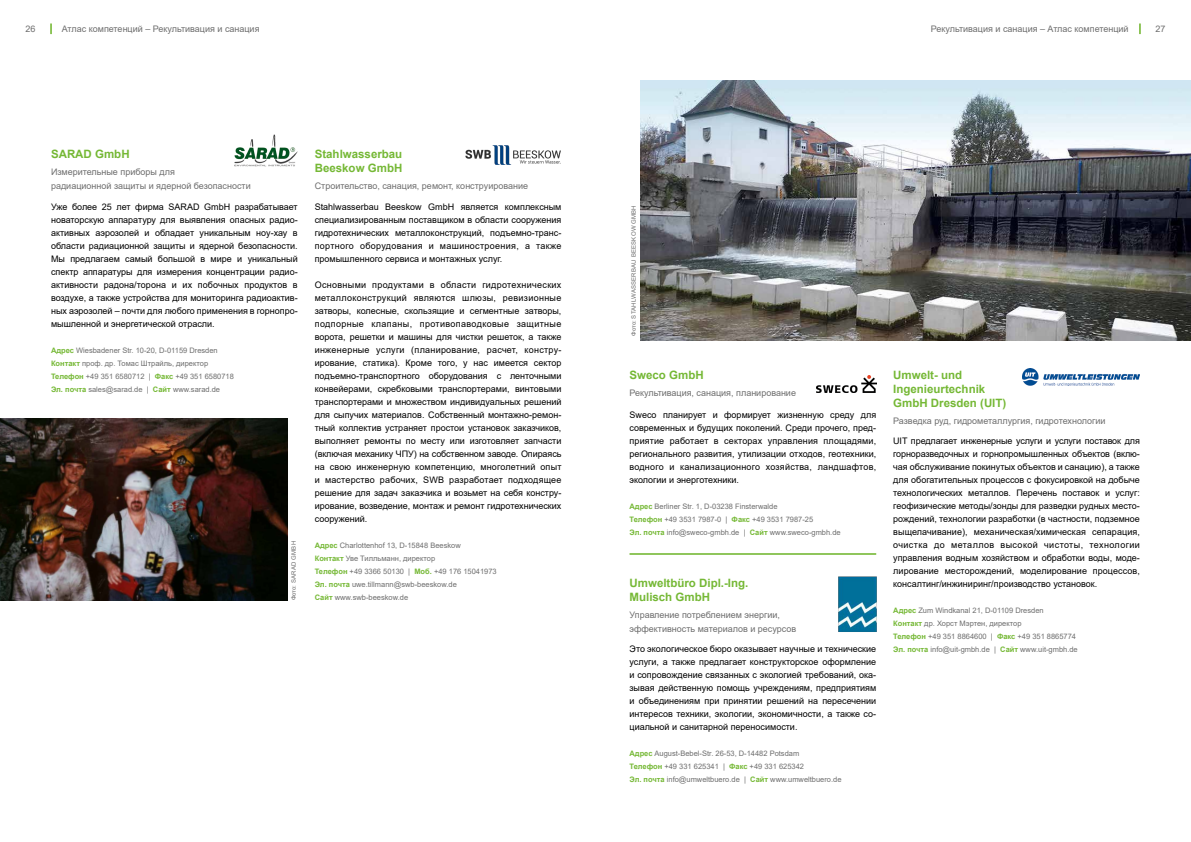
<style>
.page{position:relative;width:1191px;height:842px;background:#fff}
.page>*{position:absolute;margin:0;border:0;box-sizing:border-box;transform-origin:0 0}
.t1{font:700 11.5px/14px "Arial";color:#75b835}
.t2{font:9px/13px "Arial";color:#000;text-align:justify}
.t3{font:9px/14px "Arial";color:#6e6e6e}
.t4{font:7.5px/13px "Arial";color:#6e6e6e}
.t5{font:6px "Arial";letter-spacing:.035em;color:#6e6e6e}
.s1{font-weight:700;color:#75b835}
</style>
<div class="page">
<svg style="left:50px;top:23px;width:2px;height:11px"></svg>
<hr style="left:629px;top:553px;width:247px;height:2px;background:#75b835">
<img style="left:0;top:418px;width:287px;height:182px">
<img style="left:641px;top:80px;width:550px;height:260px">
<img style="left:1022px;top:368px;width:118px;height:17px">
<img style="left:816px;top:375px;width:60px;height:17px">
<img style="left:234px;top:134px;width:64px;height:33px">
<img style="left:465px;top:145px;width:96px;height:20px">
<img style="left:838px;top:576px;width:39px;height:56px">
<p class="t3" style="left:26px;top:22px;width:12px">26</p>
<p class="t3" style="left:62px;top:22px;width:199px">Атлас компетенций – Рекультивация и санация</p>
<p class="t3" style="left:931px;top:22px;width:199px">Рекультивация и санация – Атлас компетенций</p>
<p class="t3" style="left:1155px;top:22px;width:12px">27</p>
<p class="t1" style="left:51px;top:147px;width:80px">SARAD GmbH</p>
<p class="t3" style="left:51px;top:165px;width:201px">Измерительные приборы для<br>радиационной защиты и ядерной безопасности</p>
<p class="t2" style="left:51px;top:201px;width:248px">Уже более 25 лет фирма SARAD GmbH разрабатывает новаторскую аппаратуру для выявления опасных радио&shy;активных аэрозолей и обладает уникальным ноу-хау в области радиационной защиты и ядерной безопасности.<br>Мы предлагаем самый большой в мире и уникальный спектр аппаратуры для измерения концентрации радио&shy;активности радона/торона и их побочных продуктов в воздухе, а также устройства для мониторинга радиоактив&shy;ных аэрозолей – почти для любого применения в горнопро&shy;мышленной и энергетической отрасли.</p>
<p class="t4" style="left:51px;top:344px;width:184px"><span class="s1">Адрес</span> Wiesbadener Str. 10-20, D-01159 Dresden <span class="s1">Контакт</span> проф. др. Томас Штрайль, директор <span class="s1">Телефон</span> +49 351 6580712 | <span class="s1">Факс</span> +49 351 6580718<br><span class="s1">Эл. почта</span> sales@sarad.de | <span class="s1">Сайт</span> www.sarad.de</p>
<p class="t5" style="left:289px;top:600px;width:61px;rotate:-90deg">Фото: SARAD GMBH</p>
<p class="t1" style="left:315px;top:147px;width:89px">Stahlwasserbau<br>Beeskow GmbH</p>
<p class="t3" style="left:315px;top:179px;width:215px">Строительство, санация, ремонт, конструирование</p>
<p class="t2" style="left:315px;top:201px;width:248px">Stahlwasserbau Beeskow GmbH является комплексным специализированным поставщиком в области сооружения гидротехнических металлоконструкций, подъемно-транс&shy;портного оборудования и машиностроения, а также промышленного сервиса и монтажных услуг.</p>
<p class="t2" style="left:315px;top:278px;width:248px">Основными продуктами в области гидротехнических металлоконструкций являются шлюзы, ревизионные затворы, колесные, скользящие и сегментные затворы, подпорные клапаны, противопаводковые защитные ворота, решетки и машины для чистки решеток, а также инженерные услуги (планирование, расчет, констру&shy;ирование, статика). Кроме того, у нас имеется сектор подъемно-транспортного оборудования с ленточными конвейерами, скребковыми транспортерами, винтовыми транспортерами и множеством индивидуальных решений для сыпучих материалов. Собственный монтажно-ремон&shy;тный коллектив устраняет простои установок заказчиков, выполняет ремонты по месту или изготовляет запчасти (включая механику ЧПУ) на собственном заводе. Опираясь на свою инженерную компетенцию, многолетний опыт и мастерство рабочих, SWB разработает подходящее решение для задач заказчика и возьмет на себя констру&shy;ирование, возведение, монтаж и ремонт гидротехнических сооружений.</p>
<p class="t4" style="left:315px;top:539px;width:183px"><span class="s1">Адрес</span> Charlottenhof 13, D-15848 Beeskow<br><span class="s1">Контакт</span> Уве Тилльманн, директор<br><span class="s1">Телефон</span> +49 3366 50130 | <span class="s1">Моб.</span> +49 176 15041973<br><span class="s1">Эл. почта</span> uwe.tillmann@swb-beeskow.de<br><span class="s1">Сайт</span> www.swb-beeskow.de</p>
<p class="t5" style="left:629px;top:336px;width:132px;rotate:-90deg">Фото: STAHLWASSERBAU BEESKOW GMBH</p>
<p class="t1" style="left:629px;top:368px;width:76px">Sweco GmbH</p>
<p class="t3" style="left:629px;top:386px;width:168px">Рекультивация, санация, планирование</p>
<p class="t2" style="left:629px;top:409px;width:248px">Sweco планирует и формирует жизненную среду для современных и будущих поколений. Среди прочего, пред&shy;приятие работает в секторах управления площадями, регионального развития, утилизации отходов, геотехники, водного и канализационного хозяйства, ландшафтов, экологии и энерготехники.</p>
<p class="t4" style="left:629px;top:500px;width:213px"><span class="s1">Адрес</span> Berliner Str. 1, D-03238 Finsterwalde<br><span class="s1">Телефон</span> +49 3531 7987-0 | <span class="s1">Факс</span> +49 3531 7987-25<br><span class="s1">Эл. почта</span> info@sweco-gmbh.de | <span class="s1">Сайт</span> www.sweco-gmbh.de</p>
<p class="t1" style="left:629px;top:576px;width:119px">Umweltbüro Dipl.-Ing.<br>Mulisch GmbH</p>
<p class="t3" style="left:629px;top:608px;width:168px">Управление потреблением энергии, эффективность материалов и ресурсов</p>
<p class="t2" style="left:629px;top:643px;width:248px">Это экологическое бюро оказывает научные и технические услуги, а также предлагает конструкторское оформление и сопровождение связанных с экологией требований, ока&shy;зывая действенную помощь учреждениям, предприятиям и объединениям при принятии решений на пересечении интересов техники, экологии, экономичности, а также со&shy;циальной и санитарной переносимости.</p>
<p class="t4" style="left:629px;top:747px;width:213px"><span class="s1">Адрес</span> August-Bebel-Str. 26-53, D-14482 Potsdam<br><span class="s1">Телефон</span> +49 331 625341 | <span class="s1">Факс</span> +49 331 625342<br><span class="s1">Эл. почта</span> info@umweltbuero.de | <span class="s1">Сайт</span> www.umweltbuero.de</p>
<p class="t1" style="left:893px;top:368px;width:115px">Umwelt- und<br>Ingenieurtechnik<br>GmbH Dresden (UIT)</p>
<p class="t3" style="left:893px;top:414px;width:214px">Разведка руд, гидрометаллургия, гидротехнологии</p>
<p class="t2" style="left:893px;top:435px;width:248px">UIT предлагает инженерные услуги и услуги поставок для горноразведочных и горнопромышленных объектов (вклю&shy;чая обслуживание покинутых объектов и санацию), а также для обогатительных процессов с фокусировкой на добыче технологических металлов. Перечень поставок и услуг: геофизические методы/зонды для разведки рудных место&shy;рождений, технологии разработки (в частности, подземное выщелачивание), механическая/химическая сепарация, очистка до металлов высокой чистоты, технологии управления водным хозяйством и обработки воды, моде&shy;лирование месторождений, моделирование процессов, консалтинг/инжиниринг/производство установок.</p>
<p class="t4" style="left:893px;top:604px;width:186px"><span class="s1">Адрес</span> Zum Windkanal 21, D-01109 Dresden<br><span class="s1">Контакт</span> др. Хорст Мэртен, директор<br><span class="s1">Телефон</span> +49 351 8864600 | <span class="s1">Факс</span> +49 351 8865774<br><span class="s1">Эл. почта</span> info@uit-gmbh.de | <span class="s1">Сайт</span> www.uit-gmbh.de</p>
</div>
